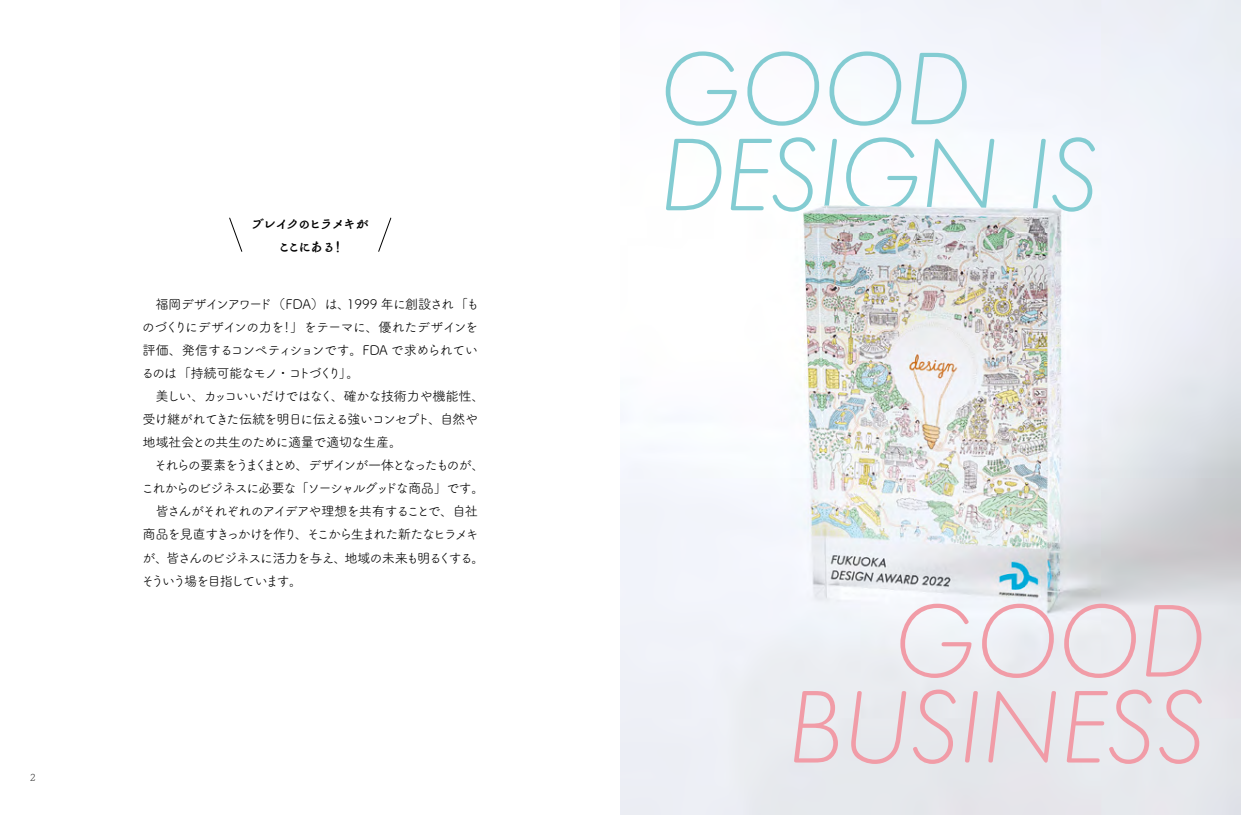
<style>
.page{position:relative;width:1241px;height:815px;background:#fff}
.page>*{position:absolute;margin:0;border:0;box-sizing:border-box;transform-origin:0 0}
.t1{font:italic 300 107.12px/86px "Futura Round";letter-spacing:-.03em;color:#83ccd2}
.t2{font:italic 300 107.12px/86px "Futura Round";letter-spacing:-.025em;color:#f19ca7;text-align:right}
.t3{font:14.12px/23px "Tsuku ANC Rd Go S Std B";letter-spacing:-.21em;color:#000}
.t4{font:13.25px "Tsuku A Rd Gothic Std R";letter-spacing:-.1em;color:#000}
.t5{font:13.25px/23px "Tsuku A Rd Gothic Std R";letter-spacing:-.065em;color:#000}
.t6{font:13.25px/23px "Tsuku A Rd Gothic Std R";letter-spacing:-.08em;color:#000}
.t7{font:13.25px "Tsuku A Rd Gothic Std R";letter-spacing:-.155em;color:#000}
.t8{font:13.25px "Tsuku A Rd Gothic Std R";letter-spacing:-.13em;color:#000}
.t9{font:13.25px/23px "Tsuku A Rd Gothic Std R";letter-spacing:-.16em;color:#000}
.t10{font:13.25px "Tsuku A Rd Gothic Std R";letter-spacing:-.12em;color:#000}
.t11{font:13.25px "Tsuku A Rd Gothic Std R";letter-spacing:-.045em;color:#000}
.t12{font:13.25px "Tsuku A Rd Gothic Std R";letter-spacing:-.02em;color:#000}
.t13{font:13.25px "Tsuku A Rd Gothic Std R";letter-spacing:-.145em;color:#000}
.t14{font:9.75px "Tsuku B Rd Gothic Std L";color:#000}
</style>
<div class="page">
<img style="left:620px;top:0;width:620px;height:815px">
<svg style="left:229px;top:217px;width:14px;height:35px"></svg>
<svg style="left:378px;top:217px;width:14px;height:35px"></svg>
<img style="left:803px;top:206px;width:257px;height:27px">
<p class="t14" style="left:30px;top:771px;width:7px">2</p>
<p class="t3" style="left:331px;top:211px;width:40px;text-indent:-81px">ブレイクのヒラメキが!</p>
<p class="t3" style="left:277px;top:234px;width:60px">ここにある</p>
<p class="t11" style="left:347px;top:294px;width:134px">1999 年に創設され「も</p>
<p class="t5" style="left:280px;top:292px;width:199px;text-indent:-125px">福岡デザインアワード（FDA）は、<br>！」をテーマに、優れたデザインを</p>
<p class="t4" style="left:142px;top:317px;width:144px">のづくりにデザインの力を</p>
<p class="t5" style="left:142px;top:338px;width:337px">評価、発信するコンペティションです。FDA で求められてい</p>
<p class="t4" style="left:338px;top:363px;width:23px">。「</p>
<p class="t4" style="left:141px;top:363px;width:139px">るのは「持続可能なモノ</p>
<p class="t4" style="left:276px;top:363px;width:66px">・コトづくり</p>
<p class="t10" style="left:155px;top:386px;width:179px">美しい、カッコいいだけではなく</p>
<p class="t12" style="left:331px;top:386px;width:155px">、確かな技術力や機能性、</p>
<p class="t4" style="left:428px;top:409px;width:51px">、自然や</p>
<p class="t6" style="left:142px;top:407px;width:289px">受け継がれてきた伝統を明日に伝える強いコンセプト地域社会との共生のために適量で適切な生産。</p>
<p class="t7" style="left:154px;top:455px;width:332px">それらの要素をうまくまとめ、デザインが一体となったものが、</p>
<p class="t8" style="left:141px;top:478px;width:345px">これからのビジネスに必要な「ソーシャルグッドな商品」です。</p>
<p class="t4" style="left:155px;top:501px;width:324px">皆さんがそれぞれのアイデアや理想を共有することで、自社</p>
<p class="t7" style="left:295px;top:525px;width:185px">、そこから生まれた新たなヒラメキ</p>
<p class="t4" style="left:142px;top:525px;width:156px">商品を見直すきっかけを作り</p>
<p class="t4" style="left:166px;top:548px;width:182px">皆さんのビジネスに活力を与え、</p>
<p class="t9" style="left:141px;top:545px;width:163px">が、<br>そういう場を目指しています。</p>
<p class="t13" style="left:344px;top:548px;width:142px">地域の未来も明るくする。</p>
<h1 class="t1" style="left:658px;top:41px;width:442px">GOOD<br>DESIGN IS</h1>
<h1 class="t2" style="left:786px;top:593px;width:421px">GOOD<br>BUSINESS</h1>
</div>
